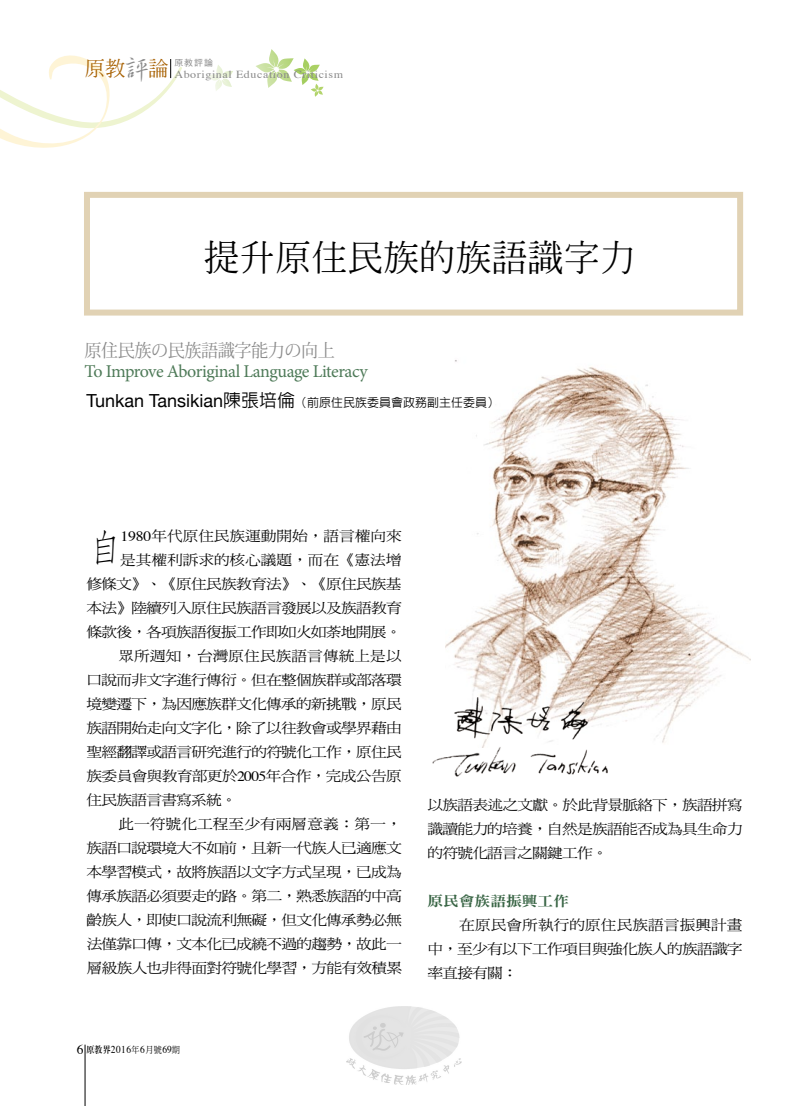
<style>
.page{position:relative;width:808px;height:1106px;background:#fff}
.page>*{position:absolute;margin:0;border:0;box-sizing:border-box;transform-origin:0 0}
.t1{font:300 39.75px "AR Fang Song B5";color:#000}
.t2{font:500 36px "AR Ming B5";color:#000}
.t3{font:18px "Minion Pro";letter-spacing:-.03em;color:#4e7a58}
.t4{font:18px "Koz Min Pro";letter-spacing:-.025em;color:#898989;scale:.95 1}
.t5{font:14.1px/24px "DF Ming Std W5";letter-spacing:-.05em;color:#000;text-align:justify;scale:1.11 1}
.t6{font:14.1px "DF Ming Std W5";color:#000;scale:1.11 1}
.t7{font:14.1px "DF Ming Std W5";letter-spacing:-.005em;color:#000;scale:1.11 1}
.t8{font:14.1px "DF Ming Std W5";letter-spacing:-.01em;color:#000;scale:1.11 1}
.t9{font:14.1px "DF Ming Std W9";color:#396545;scale:1.11 1}
.t10{font:500 12px "AR Hei B5";color:#000}
.t11{font:10.8px "Times";letter-spacing:.05em;color:#898989;scale:1.11 1}
.t12{font:10.5px "Times";letter-spacing:.05em;color:#000;scale:.9 1}
.t13{font:9px "Heisei Kaku Go Std W3";color:#898989}
.s1{font-family:"AR Xing Shu B5";font-weight:500;font-size:27.75px}
.s2{font-family:"Helvetica Neue";font-weight:400;font-size:18px}
.s3{font-size:18px}
.s4{font-family:"Times"}
.s5{font-size:13.5px}
.s6{font-family:"AR Ming B5";font-weight:800;font-size:9px}
.s7{font-family:"DF Ming Std W5";font-size:9px}
</style>
<div class="page">
<svg style="left:256px;top:49px;width:68px;height:48px"></svg>
<svg style="left:208px;top:65px;width:25px;height:26px"></svg>
<hr style="left:85px;top:1044px;width:1px;height:62px;background:#000">
<svg style="left:0;top:55px;width:182px;height:93px"></svg>
<img style="left:445px;top:360px;width:306px;height:383px">
<div style="left:84px;top:192px;width:659px;height:123px;border:6px solid #e1d2b4"></div>
<img style="left:432px;top:692px;width:197px;height:85px">
<img style="left:347px;top:1006px;width:114px;height:78px">
<p class="t11" style="left:85px;top:64px;width:234px"><sup>原教</sup><span class="s1">評</span><sup>論</sup> Aboriginal Education Criticism</p>
<p class="t13" style="left:174px;top:56px;width:40px">原教評論</p>
<h2 class="t2" style="left:204px;top:239px;width:433px">提升原住民族的族語識字力</h2>
<p class="t4" style="left:84px;top:337px;width:265px">原住民族の民族語識字能力の向上</p>
<p class="t3" style="left:84px;top:359px;width:285px">To Improve Aboriginal Language Literacy</p>
<p class="t10" style="left:86px;top:396px;width:414px"><span class="s2">Tunkan Tansikian</span><span class="s3">陳張培倫</span>（前原住民族委員會政務副主任委員）</p>
<h1 class="t1" style="left:87px;top:528px;width:41px">自</h1>
<p class="t7" style="left:120px;top:528px;width:255px"><span class="s4">1980</span>年代原住民族運動開始，語言權向來</p>
<p class="t8" style="left:120px;top:552px;width:255px">是其權利訴求的核心議題，而在《憲法增</p>
<p class="t5" style="left:86px;top:572px;width:286px">修條文》、《原住民族教育法》、《原住民族基</p>
<p class="t5" style="left:86px;top:596px;width:286px">本法》陸續列入原住民族語言發展以及族語教育</p>
<p class="t5" style="left:86px;top:620px;width:285px">條款後，各項族語復振工作即如火如荼地開展。</p>
<p class="t6" style="left:118px;top:648px;width:257px">眾所週知，台灣原住民族語言傳統上是以</p>
<p class="t5" style="left:86px;top:668px;width:286px">口說而非文字進行傳衍。但在整個族群或部落環</p>
<p class="t5" style="left:86px;top:692px;width:286px">境變遷下，為因應族群文化傳承的新挑戰，原民</p>
<p class="t5" style="left:87px;top:716px;width:286px">族語開始走向文字化，除了以往教會或學界藉由</p>
<p class="t5" style="left:87px;top:740px;width:286px">聖經翻譯或語言研究進行的符號化工作，原住民</p>
<p class="t5" style="left:87px;top:764px;width:285px">族委員會與教育部更於<span class="s4">2005</span>年合作，完成公告原</p>
<p class="t5" style="left:86px;top:788px;width:137px">住民族語言書寫系統。</p>
<p class="t6" style="left:118px;top:816px;width:257px">此一符號化工程至少有兩層意義：第一，</p>
<p class="t5" style="left:86px;top:836px;width:286px">族語口說環境大不如前，且新一代族人已適應文</p>
<p class="t5" style="left:87px;top:860px;width:286px">本學習模式，故將族語以文字方式呈現，已成為</p>
<p class="t5" style="left:87px;top:884px;width:286px">傳承族語必須要走的路。第二，熟悉族語的中高</p>
<p class="t5" style="left:87px;top:908px;width:286px">齡族人，即使口說流利無礙，但文化傳承勢必無</p>
<p class="t5" style="left:87px;top:932px;width:286px">法僅靠口傳，文本化已成繞不過的趨勢，故此一</p>
<p class="t5" style="left:87px;top:956px;width:286px">層級族人也非得面對符號化學習，方能有效積累</p>
<p class="t12" style="left:77px;top:1039px;width:116px"><span class="s5">6</span> <span class="s6">原教界</span>2016<span class="s7">年</span>6<span class="s7">月號</span>69<span class="s7">期</span></p>
<p class="t5" style="left:427px;top:792px;width:286px">以族語表述之文獻。於此背景脈絡下，族語拼寫識讀能力的培養，自然是族語能否成為具生命力的符號化語言之關鍵工作。</p>
<p class="t9" style="left:427px;top:893px;width:129px">原民會族語振興工作</p>
<p class="t5" style="left:427px;top:912px;width:286px;text-indent:32px">在原民會所執行的原住民族語言振興計畫中，至少有以下工作項目與強化族人的族語識字率直接有關：</p>
</div>
